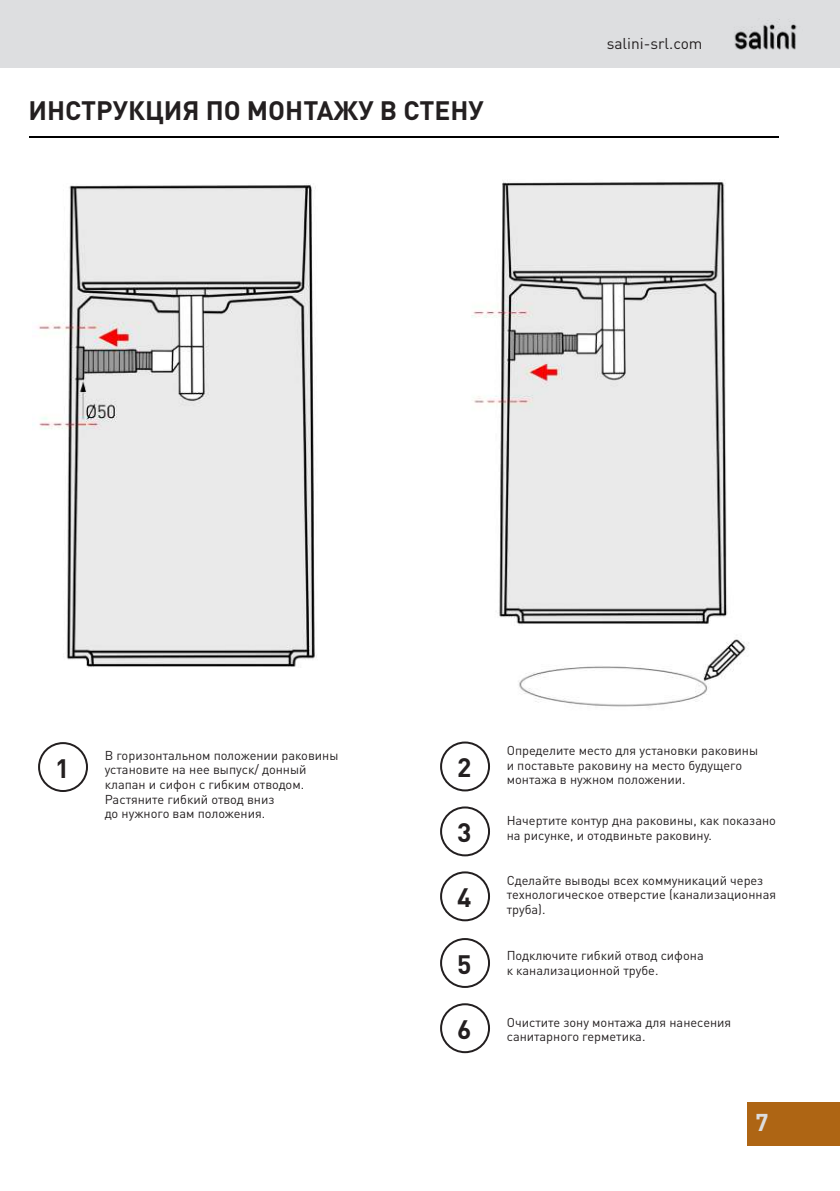
<style>
.page{position:relative;width:840px;height:1191px;background:#fff}
.page>*{position:absolute;margin:0;border:0;box-sizing:border-box;transform-origin:0 0}
.t1{font:700 26.4px "DIN Pro";color:#231f20}
.t2{font:700 24px "DIN Pro";color:#dddee0}
.t3{font:15.6px "DIN Pro";color:#231f20}
.t4{font:12.8px/14.6px "DIN Pro";color:#231f20}
</style>
<div class="page">
<div style="left:0;top:0;width:839px;height:67px;background:#dddee0"></div>
<img style="left:734px;top:19px;width:63px;height:31px">
<div style="left:747px;top:1102px;width:92px;height:43px;background:#ae6514"></div>
<hr style="left:29px;top:136px;width:749px;height:1px;background:#000">
<div style="left:38px;top:742px;width:50px;height:50px;border:2px solid #231f20;border-radius:50%"></div>
<div style="left:440px;top:741px;width:49px;height:50px;border:2px solid #231f20;border-radius:50%"></div>
<div style="left:440px;top:806px;width:49px;height:50px;border:2px solid #231f20;border-radius:50%"></div>
<div style="left:440px;top:871px;width:49px;height:50px;border:2px solid #231f20;border-radius:50%"></div>
<div style="left:440px;top:938px;width:49px;height:50px;border:2px solid #231f20;border-radius:50%"></div>
<div style="left:440px;top:1003px;width:49px;height:50px;border:2px solid #231f20;border-radius:50%"></div>
<img style="left:38px;top:183px;width:279px;height:485px">
<img style="left:471px;top:180px;width:278px;height:527px">
<h1 class="t1" style="left:28px;top:89px;width:456px">ИНСТРУКЦИЯ ПО МОНТАЖУ В СТЕНУ</h1>
<p class="t3" style="left:606px;top:31px;width:97px">salini-srl.com</p>
<p class="t4" style="left:506px;top:741px;width:253px">Определите место для установки раковины и поставьте раковину на место будущего монтажа в нужном положении.</p>
<h1 class="t1" style="left:55px;top:746px;width:16px">1</h1>
<p class="t4" style="left:105px;top:746px;width:235px">В горизонтальном положении раковины установите на нее выпуск/ донный клапан и сифон с гибким отводом.<br>Растяните гибкий отвод вниз<br>до нужного вам положения.</p>
<h1 class="t1" style="left:457px;top:745px;width:16px">2</h1>
<h1 class="t1" style="left:457px;top:810px;width:16px">3</h1>
<p class="t4" style="left:506px;top:812px;width:270px">Начертите контур дна раковины, как показано на рисунке, и отодвиньте раковину.</p>
<h1 class="t1" style="left:457px;top:875px;width:16px">4</h1>
<p class="t4" style="left:506px;top:871px;width:271px">Сделайте выводы всех коммуникаций через технологическое отверстие (канализационная труба).</p>
<h1 class="t1" style="left:457px;top:942px;width:16px">5</h1>
<p class="t4" style="left:506px;top:946px;width:198px">Подключите гибкий отвод сифона к канализационной трубе.</p>
<h1 class="t1" style="left:457px;top:1007px;width:16px">6</h1>
<p class="t4" style="left:506px;top:1013px;width:226px">Очистите зону монтажа для нанесения санитарного герметика.</p>
<h2 class="t2" style="left:755px;top:1102px;width:15px">7</h2>
</div>
